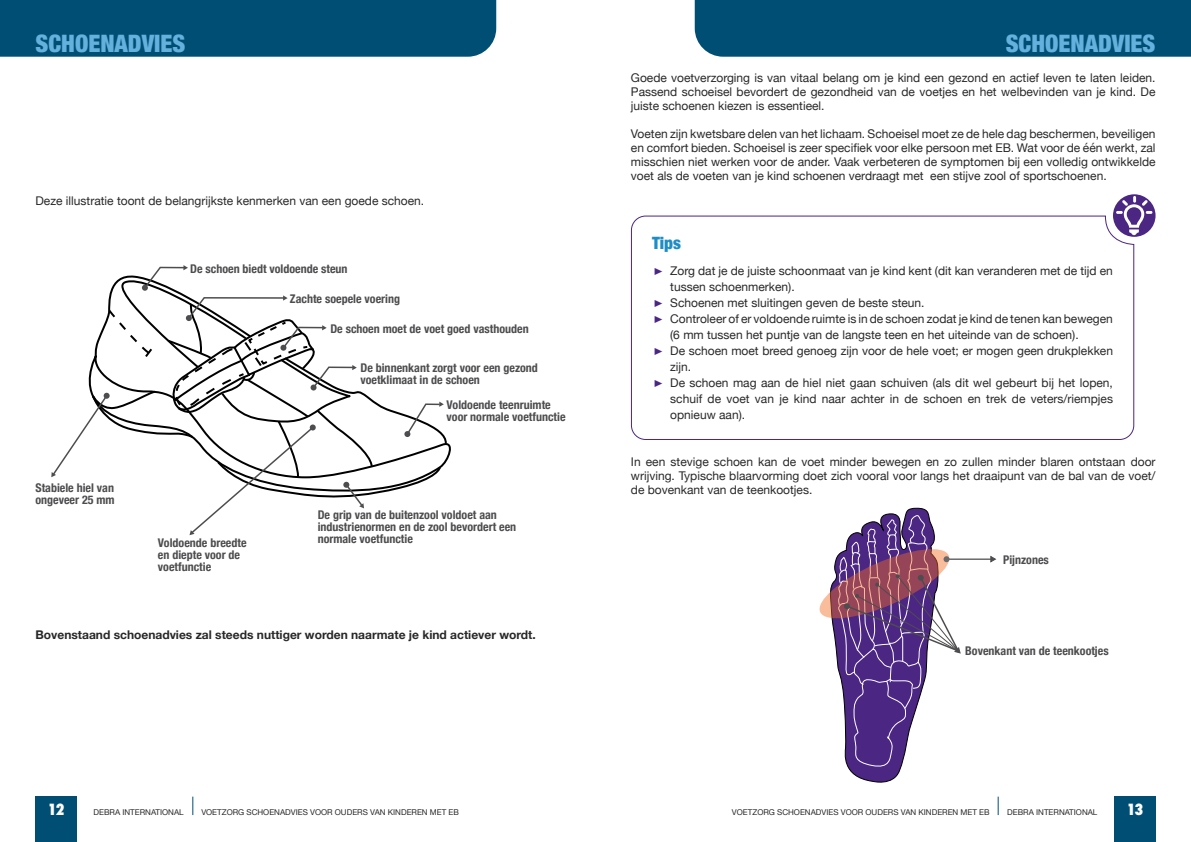
<style>
.page{position:relative;width:1191px;height:842px;background:#fff}
.page>*{position:absolute;margin:0;border:0;box-sizing:border-box;transform-origin:0 0}
.t1{font:900 condensed 24px "Helvetica Neue";color:#63b1dc}
.t2{font:900 condensed 17px "Helvetica Neue";color:#1f8dc5}
.t3{font:800 condensed 15px "Futura";color:#fff}
.t4{font:12px/14px "Helvetica Neue";color:#292829;text-align:justify}
.t5{font:700 condensed 12px/12px "Helvetica Neue";color:#4d4d4f}
.t6{font:700 12px "Helvetica Neue";color:#292829}
.t7{font:8px "Helvetica Neue";color:#292829}
.s1{font-size:10px;color:#4b2683}
</style>
<div class="page">
<div style="left:694px;top:0;width:497px;height:57px;background:#004e74"></div>
<div style="left:35px;top:797px;width:42px;height:45px;background:#004e74"></div>
<div style="left:1114px;top:797px;width:41px;height:45px;background:#004e74"></div>
<svg style="left:192px;top:797px;width:1px;height:18px"></svg>
<svg style="left:997px;top:797px;width:1px;height:18px"></svg>
<div style="left:0;top:0;width:496px;height:57px;background:#004e74"></div>
<svg style="left:51px;top:265px;width:396px;height:270px"></svg>
<svg style="left:630px;top:215px;width:504px;height:225px"></svg>
<svg style="left:1113px;top:194px;width:42px;height:43px"></svg>
<svg style="left:1116px;top:196px;width:36px;height:39px"></svg>
<hr style="left:946px;top:558px;width:47px;height:2px;background:#696a6c">
<svg style="left:989px;top:555px;width:7px;height:8px"></svg>
<svg style="left:819px;top:507px;width:143px;height:276px"></svg>
<h1 class="t1" style="left:35px;top:23px;width:151px">SCHOENADVIES</h1>
<p class="t4" style="left:35px;top:194px;width:390px">Deze illustratie toont de belangrijkste kenmerken van een goede schoen.</p>
<p class="t5" style="left:190px;top:262px;width:159px">De schoen biedt voldoende steun</p>
<p class="t5" style="left:290px;top:292px;width:112px">Zachte soepele voering</p>
<p class="t5" style="left:330px;top:321px;width:200px">De schoen moet de voet goed vasthouden</p>
<p class="t5" style="left:35px;top:480px;width:81px">Stabiele hiel van ongeveer 25 mm</p>
<p class="t5" style="left:158px;top:536px;width:90px">Voldoende breedte en diepte voor de voetfunctie</p>
<p class="t5" style="left:360px;top:361px;width:179px">De binnenkant zorgt voor een gezond voetklimaat in de schoen</p>
<p class="t5" style="left:446px;top:398px;width:120px">Voldoende teenruimte voor normale voetfunctie</p>
<p class="t5" style="left:318px;top:508px;width:200px">De grip van de buitenzool voldoet aan industrienormen en de zool bevordert een normale voetfunctie</p>
<p class="t6" style="left:35px;top:626px;width:502px">Bovenstaand schoenadvies zal steeds nuttiger worden naarmate je kind actiever wordt.</p>
<h1 class="t1" style="left:1005px;top:23px;width:151px">SCHOENADVIES</h1>
<p class="t4" style="left:631px;top:72px;width:526px">Goede voetverzorging is van vitaal belang om je kind een gezond en actief leven te laten leiden.<br>Passend schoeisel bevordert de gezondheid van de voetjes en het welbevinden van je kind. De juiste schoenen kiezen is essentieel.</p>
<p class="t4" style="left:631px;top:128px;width:526px">Voeten zijn kwetsbare delen van het lichaam. Schoeisel moet ze de hele dag beschermen, beveiligen en comfort bieden. Schoeisel is zeer specifiek voor elke persoon met EB. Wat voor de één werkt, zal misschien niet werken voor de ander. Vaak verbeteren de symptomen bij een volledig ontwikkelde voet als de voeten van je kind schoenen verdraagt met een stijve zool of sportschoenen.</p>
<h2 class="t2" style="left:652px;top:229px;width:30px">Tips</h2>
<p class="t4" style="left:652px;top:264px;width:462px"><span class="s1">࢝</span> Zorg dat je de juiste schoonmaat van je kind kent (dit kan veranderen met de tijd en</p>
<p class="t4" style="left:670px;top:280px;width:126px">tussen schoenmerken).</p>
<p class="t4" style="left:652px;top:296px;width:274px"><span class="s1">࢝</span> Schoenen met sluitingen geven de beste steun.</p>
<p class="t4" style="left:652px;top:312px;width:462px"><span class="s1">࢝</span> Controleer of er voldoende ruimte is in de schoen zodat je kind de tenen kan bewegen</p>
<p class="t4" style="left:670px;top:328px;width:410px">(6 mm tussen het puntje van de langste teen en het uiteinde van de schoen).</p>
<p class="t4" style="left:652px;top:344px;width:462px"><span class="s1">࢝</span> De schoen moet breed genoeg zijn voor de hele voet; er mogen geen drukplekken</p>
<p class="t4" style="left:670px;top:360px;width:23px">zijn.</p>
<p class="t4" style="left:652px;top:376px;width:462px"><span class="s1">࢝</span> De schoen mag aan de hiel niet gaan schuiven (als dit wel gebeurt bij het lopen,</p>
<p class="t4" style="left:670px;top:392px;width:444px">schuif de voet van je kind naar achter in de schoen en trek de veters/riempjes</p>
<p class="t4" style="left:670px;top:408px;width:76px">opnieuw aan).</p>
<p class="t4" style="left:631px;top:455px;width:526px">In een stevige schoen kan de voet minder bewegen en zo zullen minder blaren ontstaan door wrijving. Typische blaarvorming doet zich vooral voor langs het draaipunt van de bal van de voet/ de bovenkant van de teenkootjes.</p>
<p class="t5" style="left:1003px;top:553px;width:47px">Pijnzones</p>
<p class="t5" style="left:965px;top:644px;width:145px">Bovenkant van de teenkootjes</p>
<p class="t3" style="left:47px;top:799px;width:19px">12</p>
<p class="t7" style="left:94px;top:806px;width:92px">DEBRA INTERNATIONAL</p>
<p class="t7" style="left:201px;top:806px;width:259px">VOETZORG SCHOENADVIES VOOR OUDERS VAN KINDEREN MET EB</p>
<p class="t7" style="left:732px;top:806px;width:259px">VOETZORG SCHOENADVIES VOOR OUDERS VAN KINDEREN MET EB</p>
<p class="t7" style="left:1007px;top:806px;width:92px">DEBRA INTERNATIONAL</p>
<p class="t3" style="left:1126px;top:799px;width:19px">13</p>
</div>
